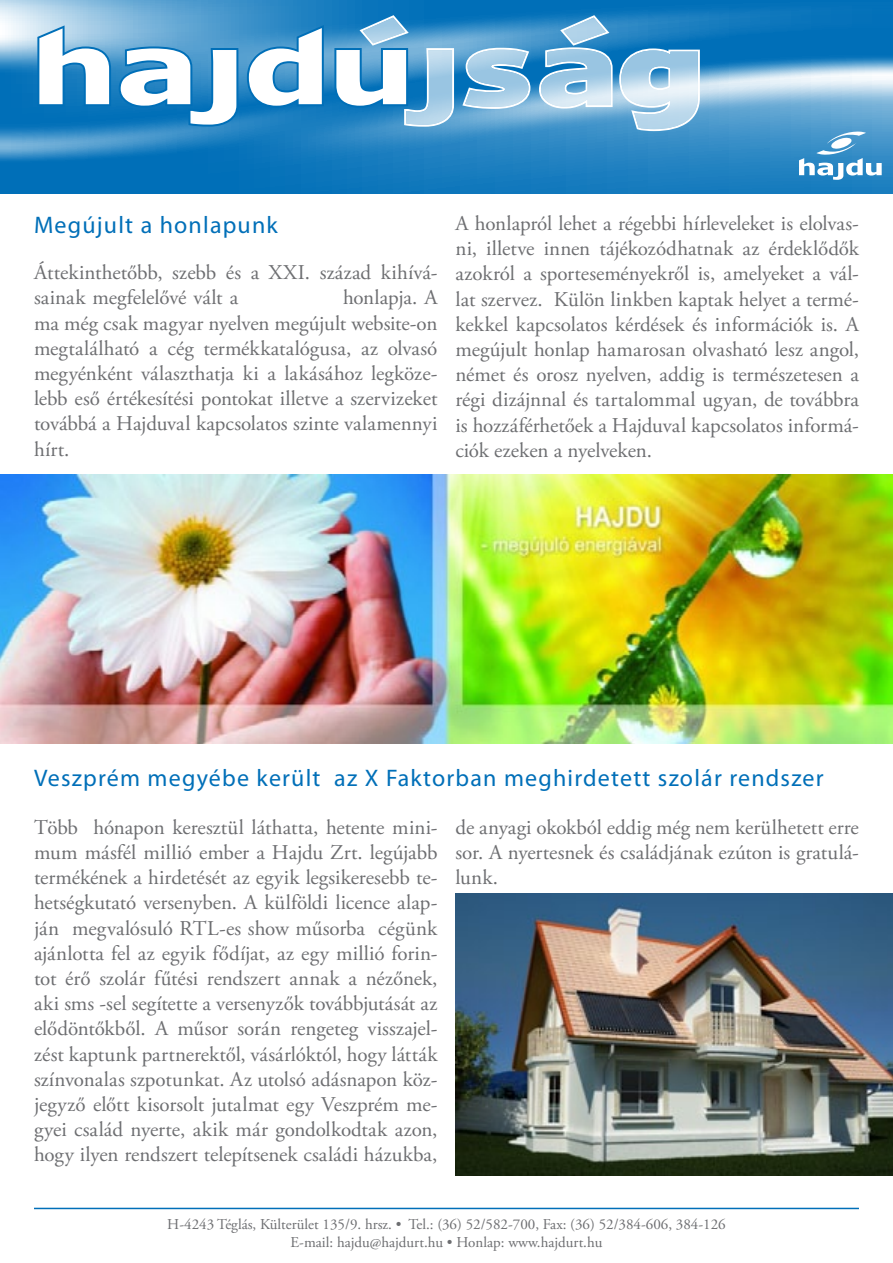
<style>
.page{position:relative;width:893px;height:1263px;background:#fff}
.page>*{position:absolute;margin:0;border:0;box-sizing:border-box;transform-origin:0 0}
.Tart_cím{font:24px "Myriad Pro";letter-spacing:.05em;color:#006fb8}
.Tart_cím_full{font:24px "Myriad Pro";letter-spacing:.05em;color:#006fb8}
.Tart_body{font:21px/25.2px "Adobe Garamond Pro";color:#6d6e71;text-align:justify}
.t1{font:15px/18px "Adobe Garamond Pro";color:#6d6e71;text-align:center}
.s1{color:#fff}
</style>
<div class="page">
<hr style="left:34px;top:1208px;width:825px;height:1px;background:#006fb8">
<svg style="left:0;top:0;width:893px;height:193px;background:#308ac5"></svg>
<svg style="left:799px;top:131px;width:83px;height:49px"></svg>
<svg style="left:462px;top:48px;width:68px;height:61px;background:#97c4e1"></svg>
<svg style="left:619px;top:48px;width:81px;height:83px;background:#abcfe7"></svg>
<svg style="left:539px;top:15px;width:74px;height:94px;background:#89bcde"></svg>
<svg style="left:37px;top:15px;width:417px;height:112px"></svg>
<img style="left:0;top:474px;width:893px;height:269px">
<img style="left:455px;top:893px;width:438px;height:283px">
<p class="Tart_cím_full" style="left:34px;top:210px;width:245px">Megújult a honlapunk</p>
<p class="Tart_body" style="left:34px;top:261px;width:405px">Áttekinthetőbb, szebb és a XXI. század kihívá&shy;sainak megfelelővé vált a <span class="s1">Hajdu Zrt.</span> honlapja. A ma még csak magyar nyelven megújult website-on megtalálható a cég termékkatalógusa, az olvasó megyénként választhatja ki a lakásához legköze&shy;lebb eső értékesítési pontokat illetve a szervizeket továbbá a Hajduval kapcsolatos szinte valamennyi hírt.</p>
<p class="Tart_body" style="left:455px;top:211px;width:405px">A honlapról lehet a régebbi hírleveleket is elolvas&shy;ni, illetve innen tájékozódhatnak az érdeklődők azokról a sporteseményekről is, amelyeket a vál&shy;lat szervez. Külön linkben kaptak helyet a termé&shy;kekkel kapcsolatos kérdések és információk is. A megújult honlap hamarosan olvasható lesz angol, német és orosz nyelven, addig is természetesen a régi dizájnnal és tartalommal ugyan, de továbbra is hozzáférhetőek a Hajduval kapcsolatos informá&shy;ciók ezeken a nyelveken.</p>
<p class="Tart_cím" style="left:34px;top:763px;width:791px">Veszprém megyébe került az X Faktorban meghirdetett szolár rendszer</p>
<p class="Tart_body" style="left:34px;top:815px;width:405px">Több hónapon keresztül láthatta, hetente mini&shy;mum másfél millió ember a Hajdu Zrt. legújabb termékének a hirdetését az egyik legsikeresebb te&shy;hetségkutató versenyben. A külföldi licence alap&shy;ján megvalósuló RTL-es show műsorba cégünk ajánlotta fel az egyik fődíjat, az egy millió forin&shy;tot érő szolár fűtési rendszert annak a nézőnek, aki sms -sel segítette a versenyzők továbbjutását az elődöntőkből. A műsor során rengeteg visszajel&shy;zést kaptunk partnerektől, vásárlóktól, hogy látták színvonalas szpotunkat. Az utolsó adásnapon köz&shy;jegyző előtt kisorsolt jutalmat egy Veszprém me&shy;gyei család nyerte, akik már gondolkodtak azon, hogy ilyen rendszert telepítsenek családi házukba,</p>
<p class="Tart_body" style="left:455px;top:815px;width:405px">de anyagi okokból eddig még nem kerülhetett erre sor. A nyertesnek és családjának ezúton is gratulá&shy;lunk.</p>
<p class="t1" style="left:167px;top:1216px;width:560px">H-4243 Téglás, Külterület 135/9. hrsz. • Tel.: (36) 52/582-700, Fax: (36) 52/384-606, 384-126<br>E-mail: hajdu@hajdurt.hu • Honlap: www.hajdurt.hu</p>
</div>
